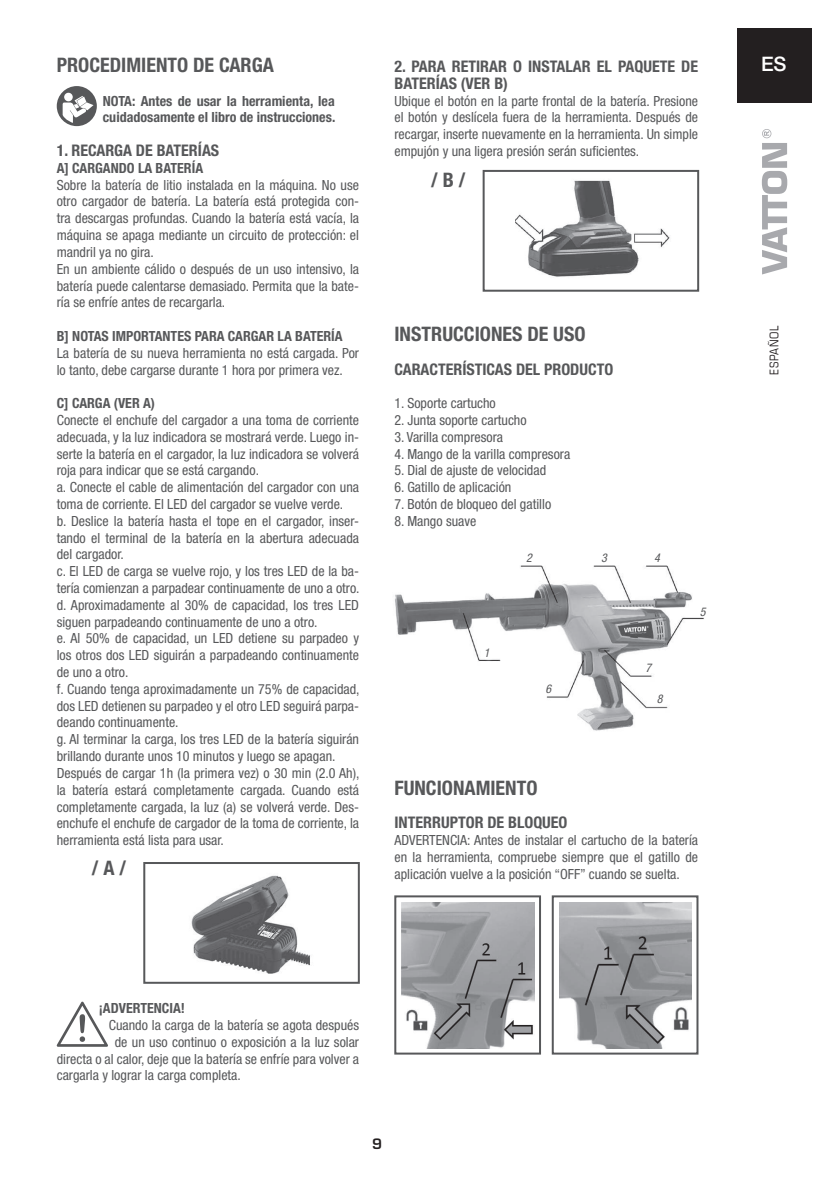
<style>
.page{position:relative;width:840px;height:1191px;background:#fff}
.page>*{position:absolute;margin:0;border:0;box-sizing:border-box;transform-origin:0 0}
.t1{font:700 condensed 20px "Helvetica Neue LT Std";color:#57585a}
.t2{font:500 20px "Helvetica Neue LT Std";color:#fff}
.t3{font:700 condensed 16px/16.8px "Helvetica Neue LT Std";color:#57585a}
.t4{font:condensed 14px/16.8px "Helvetica Neue LT Std";color:#57585a}
.t5{font:700 condensed 14px/16.8px "Helvetica Neue LT Std";color:#57585a}
.t6{font:600 14px "Eurostile LT Std";color:#231f20}
.t7{font:italic condensed 12px "Helvetica Neue LT Std";color:#57585a}
.t8{font:condensed 12px "Eurostile LT Std";letter-spacing:.05em;color:#231f20}
</style>
<div class="page">
<div style="left:737px;top:28px;width:74px;height:74px;background:#231f20"></div>
<svg style="left:761px;top:129px;width:25px;height:145px"></svg>
<img style="left:395px;top:565px;width:309px;height:166px">
<svg style="left:57px;top:86px;width:40px;height:40px"></svg>
<svg style="left:57px;top:1001px;width:51px;height:45px"></svg>
<img style="left:191px;top:875px;width:119px;height:99px">
<div style="left:143px;top:862px;width:216px;height:121px;border:2px solid #57585a"></div>
<img style="left:401px;top:903px;width:133px;height:145px">
<div style="left:394px;top:895px;width:146px;height:159px;border:2px solid #57585a"></div>
<img style="left:559px;top:903px;width:132px;height:145px">
<div style="left:551px;top:895px;width:147px;height:159px;border:2px solid #57585a"></div>
<img style="left:515px;top:180px;width:155px;height:97px">
<div style="left:482px;top:170px;width:216px;height:122px;border:2px solid #57585a"></div>
<h1 class="t1" style="left:57px;top:53px;width:218px">PROCEDIMIENTO DE CARGA</h1>
<p class="t5" style="left:103px;top:92px;width:234px">NOTA: Antes de usar la herramienta, lea cuidadosamente el libro de instrucciones.</p>
<p class="t3" style="left:57px;top:142px;width:164px">1. RECARGA DE BATERÍAS</p>
<p class="t5" style="left:57px;top:159px;width:148px">A] CARGANDO LA BATERÍA</p>
<p class="t4" style="left:57px;top:176px;width:304px">Sobre la batería de litio instalada en la máquina. No use otro cargador de batería. La batería está protegida con&shy;tra descargas profundas. Cuando la batería está vacía, la máquina se apaga mediante un circuito de protección: el mandril ya no gira.<br>En un ambiente cálido o después de un uso intensivo, la batería puede calentarse demasiado. Permita que la bate&shy;ría se enfríe antes de recargarla.</p>
<p class="t5" style="left:57px;top:327px;width:287px">B] NOTAS IMPORTANTES PARA CARGAR LA BATERÍA</p>
<p class="t4" style="left:57px;top:344px;width:304px">La batería de su nueva herramienta no está cargada. Por lo tanto, debe cargarse durante 1 hora por primera vez.</p>
<p class="t5" style="left:57px;top:394px;width:100px">C] CARGA (VER A)</p>
<p class="t4" style="left:57px;top:411px;width:304px">Conecte el enchufe del cargador a una toma de corriente adecuada, y la luz indicadora se mostrará verde. Luego in&shy;serte la batería en el cargador, la luz indicadora se volverá roja para indicar que se está cargando.<br>a. Conecte el cable de alimentación del cargador con una toma de corriente. El LED del cargador se vuelve verde.<br>b. Deslice la batería hasta el tope en el cargador, inser&shy;tando el terminal de la batería en la abertura adecuada del cargador.<br>c. El LED de carga se vuelve rojo, y los tres LED de la ba&shy;tería comienzan a parpadear continuamente de uno a otro. d. Aproximadamente al 30% de capacidad, los tres LED siguen parpadeando continuamente de uno a otro.<br>e. Al 50% de capacidad, un LED detiene su parpadeo y los otros dos LED siguirán a parpadeando continuamente de uno a otro.<br>f. Cuando tenga aproximadamente un 75% de capacidad, dos LED detienen su parpadeo y el otro LED seguirá parpa&shy;deando continuamente.<br>g. Al terminar la carga, los tres LED de la batería siguirán brillando durante unos 10 minutos y luego se apagan.<br>Después de cargar 1h (la primera vez) o 30 min (2.0 Ah), la batería estará completamente cargada. Cuando está completamente cargada, la luz (a) se volverá verde. Des&shy;enchufe el enchufe de cargador de la toma de corriente, la herramienta está lista para usar.</p>
<h1 class="t1" style="left:92px;top:856px;width:36px">/ A /</h1>
<p class="t3" style="left:394px;top:58px;width:305px">2. PARA RETIRAR O INSTALAR EL PAQUETE DE<br>BATERÍAS (VER B)</p>
<p class="t4" style="left:394px;top:92px;width:305px;text-align:justify">Ubique el botón en la parte frontal de la batería. Presione el botón y deslícela fuera de la herramienta. Después de recargar, inserte nuevamente en la herramienta. Un simple empujón y una ligera presión serán suficientes.</p>
<h1 class="t1" style="left:431px;top:168px;width:36px">/ B /</h1>
<h1 class="t1" style="left:394px;top:322px;width:192px">INSTRUCCIONES DE USO</h1>
<p class="t3" style="left:394px;top:360px;width:220px">CARACTERÍSTICAS DEL PRODUCTO</p>
<p class="t4" style="left:394px;top:395px;width:103px">1. Soporte cartucho</p>
<p class="t4" style="left:394px;top:411px;width:134px">2. Junta soporte cartucho</p>
<p class="t4" style="left:394px;top:428px;width:110px">3. Varilla compresora</p>
<p class="t4" style="left:394px;top:445px;width:177px">4. Mango de la varilla compresora</p>
<p class="t4" style="left:394px;top:462px;width:153px">5. Dial de ajuste de velocidad</p>
<p class="t4" style="left:394px;top:479px;width:118px">6. Gatillo de aplicación</p>
<p class="t4" style="left:394px;top:495px;width:158px">7. Botón de bloqueo del gatillo</p>
<p class="t4" style="left:394px;top:512px;width:83px">8. Mango suave</p>
<p class="t7" style="left:483px;top:645px;width:7px">1</p>
<p class="t7" style="left:526px;top:551px;width:7px">2</p>
<p class="t7" style="left:600px;top:551px;width:7px">3</p>
<p class="t7" style="left:654px;top:551px;width:7px">4</p>
<p class="t7" style="left:545px;top:682px;width:7px">6</p>
<p class="t7" style="left:645px;top:661px;width:7px">7</p>
<p class="t7" style="left:656px;top:692px;width:7px">8</p>
<p class="t7" style="left:699px;top:604px;width:7px">5</p>
<h1 class="t1" style="left:394px;top:775px;width:144px">FUNCIONAMIENTO</h1>
<p class="t3" style="left:394px;top:814px;width:174px">INTERRUPTOR DE BLOQUEO</p>
<p class="t4" style="left:394px;top:831px;width:305px;text-align:justify">ADVERTENCIA: Antes de instalar el cartucho de la batería en la herramienta, compruebe siempre que el gatillo de aplicación vuelve a la posición “OFF” cuando se suelta.</p>
<p class="t5" style="left:99px;top:999px;width:88px">¡ADVERTENCIA!</p>
<p class="t4" style="left:109px;top:1016px;width:252px">Cuando la carga de la batería se agota después</p>
<p class="t4" style="left:115px;top:1033px;width:246px">de un uso continuo o exposición a la luz solar</p>
<p class="t4" style="left:57px;top:1050px;width:304px">directa o al calor, deje que la batería se enfríe para volver a</p>
<p class="t4" style="left:57px;top:1067px;width:185px">cargarla y lograr la carga completa.</p>
<p class="t6" style="left:372px;top:1135px;width:11px">9</p>
<h1 class="t2" style="left:760px;top:52px;width:27px">ES</h1>
<p class="t8" style="left:766px;top:375px;width:51px;rotate:-90deg">ESPAÑOL</p>
</div>
